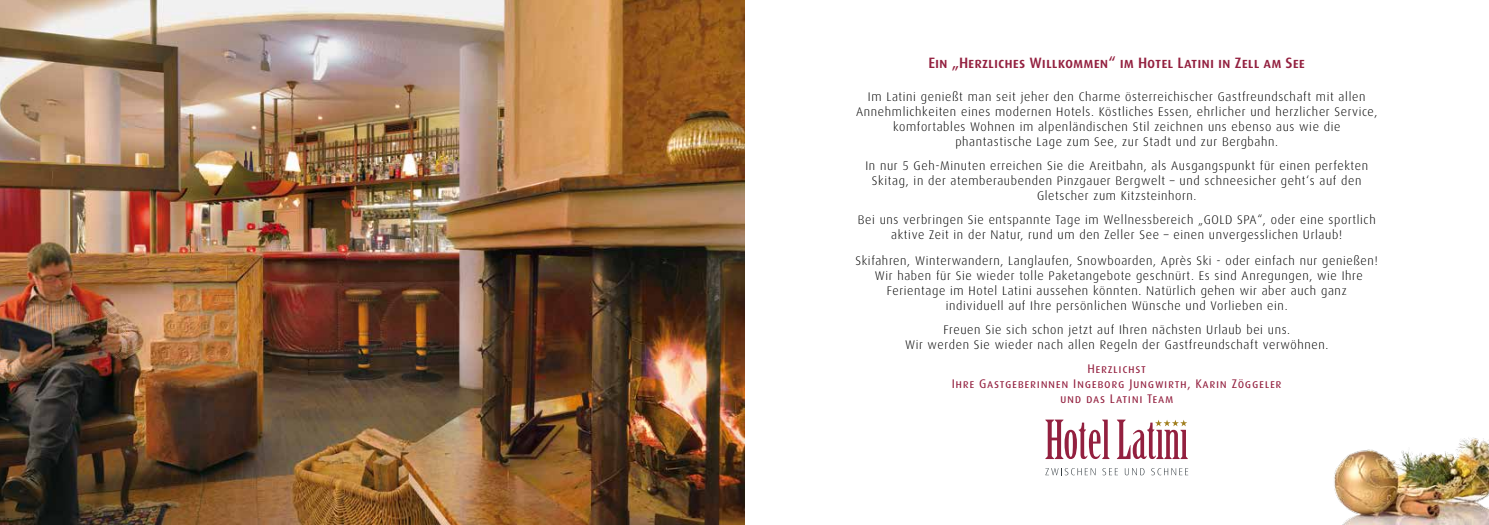
<style>
.page{position:relative;width:1489px;height:525px;background:#fff}
.page>*{position:absolute;margin:0;border:0;box-sizing:border-box;transform-origin:0 0}
.t1{font:15px "Dax Medium Caps";color:#93203f}
.t2{font:300 12.5px/15px "Dax";letter-spacing:.05em;color:#000;text-align:center}
.t3{font:12.5px/15px "Dax Regular Caps";letter-spacing:.05em;color:#93203f;text-align:center}
</style>
<div class="page">
<svg style="left:1045px;top:419px;width:142px;height:40px"></svg>
<svg style="left:1045px;top:468px;width:50px;height:7px"></svg>
<svg style="left:1102px;top:468px;width:15px;height:7px"></svg>
<svg style="left:1124px;top:468px;width:20px;height:7px"></svg>
<svg style="left:1151px;top:468px;width:37px;height:7px"></svg>
<img style="left:0;top:0;width:744px;height:524px">
<img style="left:1334px;top:437px;width:154px;height:87px">
<p class="t1" style="left:928px;top:55px;width:378px">Ein „Herzliches Willkommen“ im Hotel Latini in Zell am See</p>
<p class="t2" style="left:856px;top:90px;width:523px">Im Latini genießt man seit jeher den Charme österreichischer Gastfreundschaft mit allen Annehmlichkeiten eines modernen Hotels. Köstliches Essen, ehrlicher und herzlicher Service, komfortables Wohnen im alpenländischen Stil zeichnen uns ebenso aus wie die phantastische Lage zum See, zur Stadt und zur Bergbahn.</p>
<p class="t2" style="left:865px;top:158px;width:504px">In nur 5 Geh-Minuten erreichen Sie die Areitbahn, als Ausgangspunkt für einen perfekten<br>Skitag, in der atemberaubenden Pinzgauer Bergwelt – und schneesicher geht‘s auf den<br>Gletscher zum Kitzsteinhorn.</p>
<p class="t2" style="left:857px;top:212px;width:519px">Bei uns verbringen Sie entspannte Tage im Wellnessbereich „GOLD SPA“, oder eine sportlich aktive Zeit in der Natur, rund um den Zeller See – einen unvergesslichen Urlaub!</p>
<p class="t2" style="left:855px;top:253px;width:524px">Skifahren, Winterwandern, Langlaufen, Snowboarden, Après Ski - oder einfach nur genießen!<br>Wir haben für Sie wieder tolle Paketangebote geschnürt. Es sind Anregungen, wie Ihre Ferientage im Hotel Latini aussehen könnten. Natürlich gehen wir aber auch ganz<br>individuell auf Ihre persönlichen Wünsche und Vorlieben ein.</p>
<p class="t2" style="left:905px;top:322px;width:425px">Freuen Sie sich schon jetzt auf Ihren nächsten Urlaub bei uns.<br>Wir werden Sie wieder nach allen Regeln der Gastfreundschaft verwöhnen.</p>
<p class="t3" style="left:951px;top:361px;width:331px">Herzlichst<br>Ihre Gastgeberinnen Ingeborg Jungwirth, Karin Zöggeler und das Latini Team</p>
</div>
